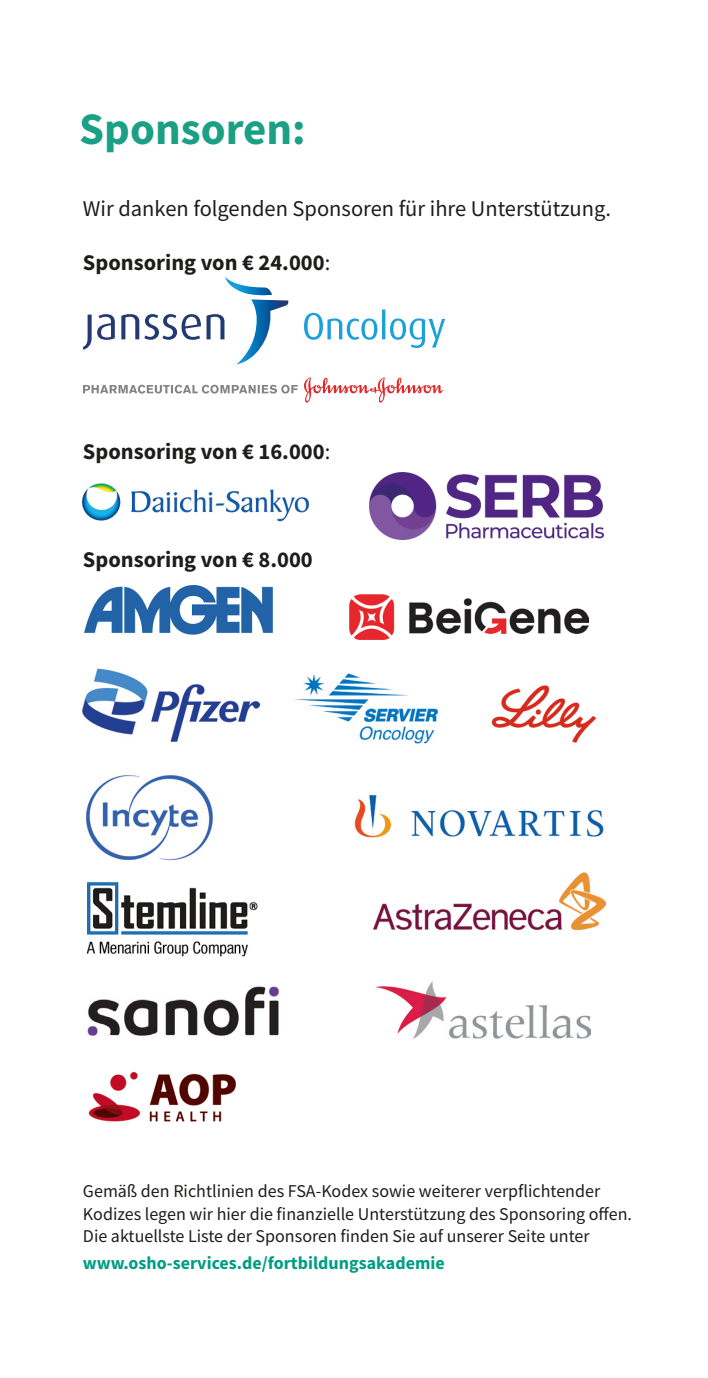
<style>
.page{position:relative;width:708px;height:1378px;background:#fff}
.page>*{position:absolute;margin:0;border:0;box-sizing:border-box;transform-origin:0 0}
.t1{font:700 45px "Source Sans Pro";color:#1ba086}
.t2{font:700 22.5px "Source Sans Pro";color:#1d1d1b}
.t3{font:22.5px "Source Sans Pro";color:#1d1d1b}
.t4{font:18px/22.5px "Source Sans Pro";color:#1d1d1b}
.t5{font:700 18px "Source Sans Pro";color:#009d83}
.s1{font-weight:400}
</style>
<div class="page">
<img style="left:491px;top:685px;width:106px;height:58px">
<img style="left:294px;top:673px;width:144px;height:71px">
<img style="left:354px;top:794px;width:250px;height:44px">
<img style="left:373px;top:872px;width:233px;height:57px">
<img style="left:86px;top:775px;width:127px;height:85px">
<img style="left:83px;top:668px;width:177px;height:73px">
<img style="left:87px;top:986px;width:193px;height:50px">
<svg style="left:304px;top:377px;width:139px;height:26px"></svg>
<svg style="left:83px;top:385px;width:215px;height:8px"></svg>
<svg style="left:304px;top:309px;width:141px;height:39px"></svg>
<svg style="left:83px;top:277px;width:205px;height:87px"></svg>
<img style="left:376px;top:982px;width:214px;height:56px">
<img style="left:369px;top:472px;width:235px;height:67px">
<img style="left:86px;top:881px;width:172px;height:76px">
<img style="left:84px;top:585px;width:189px;height:49px">
<img style="left:349px;top:595px;width:239px;height:45px">
<img style="left:82px;top:483px;width:227px;height:39px">
<img style="left:88px;top:1071px;width:148px;height:51px">
<h1 class="t1" style="left:79px;top:99px;width:228px">Sponsoren:</h1>
<p class="t3" style="left:83px;top:194px;width:530px">Wir danken folgenden Sponsoren für ihre Unterstützung.</p>
<p class="t2" style="left:83px;top:247px;width:249px">Sponsoring von € 24.000<span class="s1">:</span></p>
<p class="t2" style="left:83px;top:436px;width:249px">Sponsoring von € 16.000<span class="s1">:</span></p>
<p class="t2" style="left:83px;top:544px;width:231px">Sponsoring von € 8.000</p>
<p class="t4" style="left:83px;top:1180px;width:551px">Gemäß den Richtlinien des FSA-Kodex sowie weiterer verpflichtender<br>Kodizes legen wir hier die finanzielle Unterstützung des Sponsoring offen.<br>Die aktuellste Liste der Sponsoren finden Sie auf unserer Seite unter</p>
<p class="t5" style="left:83px;top:1251px;width:363px">www.osho-services.de/fortbildungsakademie</p>
</div>
